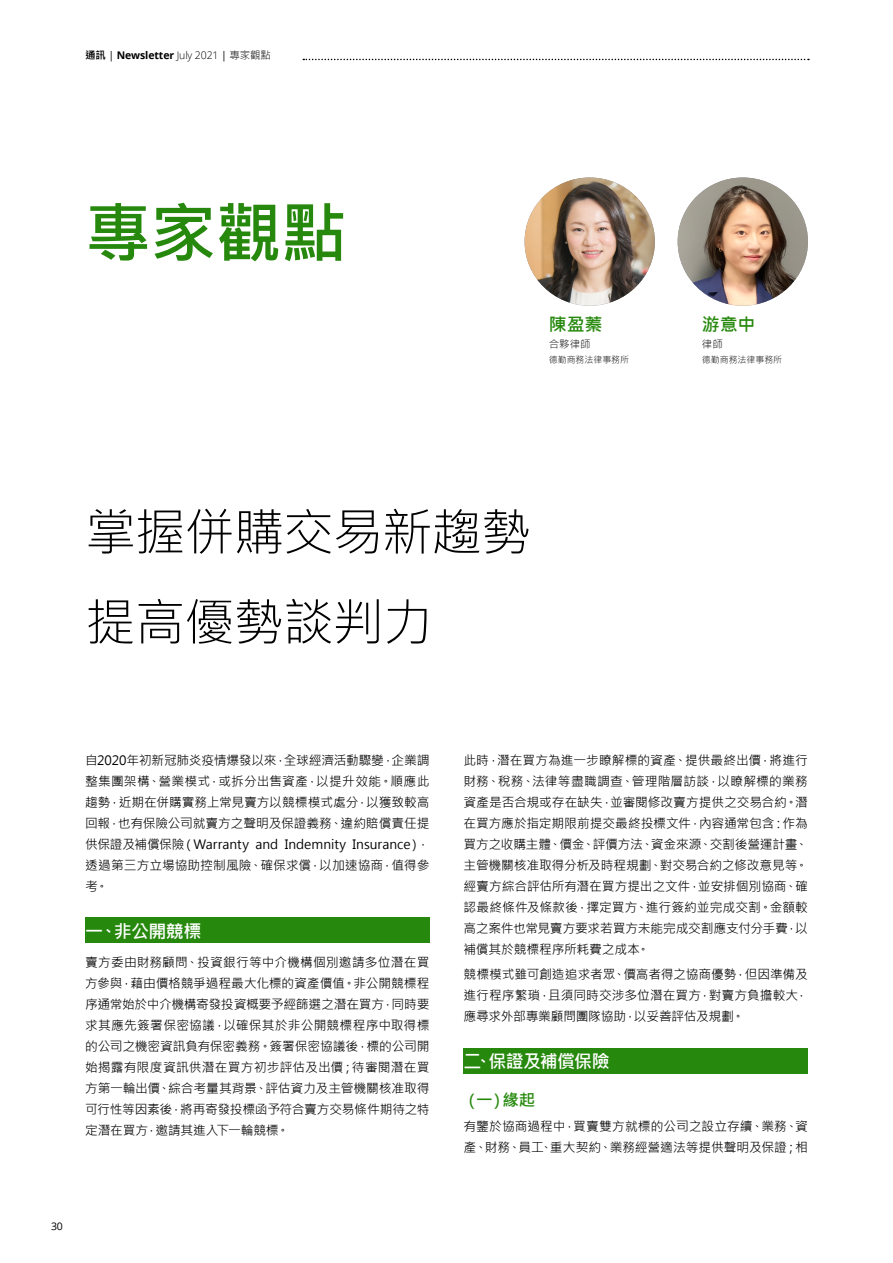
<style>
.page{position:relative;width:893px;height:1263px;background:#fff}
.page>*{position:absolute;margin:0;border:0;box-sizing:border-box;transform-origin:0 0}
.t1{font:700 66px "Microsoft Jheng Hei";color:#26890d}
.t2{font:300 51px/90px "Microsoft Jheng Hei";letter-spacing:-.03em;color:#000}
.t3{font:700 18px "Microsoft Jheng Hei";letter-spacing:-.035em;color:#fff}
.t4{font:700 18px "Microsoft Jheng Hei";letter-spacing:-.01em;color:#26890d}
.t5{font:700 16.5px "Microsoft Jheng Hei";color:#26890d}
.t6{font:12.75px/21px "Microsoft Jheng Hei";letter-spacing:-.005em;color:#000;text-align:justify}
.t7{font:700 10.5px "Open Sans";letter-spacing:-.01em;color:#000}
.t8{font:300 10.5px "Microsoft Jheng Hei";letter-spacing:-.01em;color:#000}
.t9{font:10.5px "Open Sans";color:#000}
.t10{font:300 9px "Microsoft Jheng Hei";letter-spacing:-.01em;color:#000}
.s1{font-family:"Microsoft Jheng Hei"}
.s2{font-weight:400}
.s3{font-weight:300}
.s4{font-family:"Microsoft Jheng Hei";font-weight:300}
</style>
<div class="page">
<svg style="left:303px;top:59px;width:506px;height:1px"></svg>
<div style="left:85px;top:917px;width:344px;height:26px;background:#26890d"></div>
<div style="left:463px;top:1047px;width:345px;height:26px;background:#26890d"></div>
<img style="left:678px;top:177px;width:130px;height:129px">
<img style="left:525px;top:177px;width:130px;height:129px">
<p class="t7" style="left:85px;top:48px;width:188px"><span class="s1">通訊</span> <span class="s2">|</span> Newsletter <span class="s3">July 2021</span> <span class="s2">|</span> <span class="s4">專家觀點</span></p>
<h1 class="t1" style="left:85px;top:192px;width:264px">專家觀點</h1>
<h3 class="t4" style="left:549px;top:313px;width:55px">陳盈蓁</h3>
<p class="t8" style="left:549px;top:337px;width:43px">合夥律師</p>
<p class="t10" style="left:549px;top:354px;width:82px">德勤商務法律事務所</p>
<h3 class="t4" style="left:702px;top:313px;width:55px">游意中</h3>
<p class="t8" style="left:702px;top:337px;width:22px">律師</p>
<p class="t10" style="left:702px;top:354px;width:82px">德勤商務法律事務所</p>
<h2 class="t2" style="left:85px;top:487px;width:448px">掌握併購交易新趨勢提高優勢談判力</h2>
<p class="t6" style="left:85px;top:750px;width:346px">自2020年初新冠肺炎疫情爆發以來，全球經濟活動驟變，企業調整集團架構、營業模式，或拆分出售資產，以提升效能。順應此趨勢，近期在併購實務上常見賣方以競標模式處分，以獲致較高回報，也有保險公司就賣方之聲明及保證義務、違約賠償責任提供保證及補償保險（Warranty and Indemnity Insurance），透過第三方立場協助控制風險、確保求償，以加速協商，值得參考。</p>
<h3 class="t3" style="left:85px;top:920px;width:118px">一、非公開競標</h3>
<p class="t6" style="left:85px;top:952px;width:346px">賣方委由財務顧問、投資銀行等中介機構個別邀請多位潛在買方參與，藉由價格競爭過程最大化標的資產價值。非公開競標程序通常始於中介機構寄發投資概要予經篩選之潛在買方，同時要求其應先簽署保密協議，以確保其於非公開競標程序中取得標的公司之機密資訊負有保密義務。簽署保密協議後，標的公司開始揭露有限度資訊供潛在買方初步評估及出價；待審閱潛在買方第一輪出價、綜合考量其背景、評估資力及主管機關核准取得可行性等因素後，將再寄發投標函予符合賣方交易條件期待之特定潛在買方，邀請其進入下一輪競標。</p>
<p class="t9" style="left:51px;top:1219px;width:13px">30</p>
<p class="t6" style="left:463px;top:750px;width:346px">此時，潛在買方為進一步瞭解標的資產、提供最終出價，將進行財務、稅務、法律等盡職調查、管理階層訪談，以瞭解標的業務資產是否合規或存在缺失，並審閱修改賣方提供之交易合約。潛在買方應於指定期限前提交最終投標文件，內容通常包含：作為買方之收購主體、價金、評價方法、資金來源、交割後營運計畫、主管機關核准取得分析及時程規劃、對交易合約之修改意見等。經賣方綜合評估所有潛在買方提出之文件，並安排個別協商、確認最終條件及條款後，擇定買方、進行簽約並完成交割。金額較高之案件也常見賣方要求若買方未能完成交割應支付分手費，以補償其於競標程序所耗費之成本。</p>
<p class="t6" style="left:463px;top:964px;width:346px">競標模式雖可創造追求者眾、價高者得之協商優勢，但因準備及進行程序繁瑣，且須同時交涉多位潛在買方，對賣方負擔較大，應尋求外部專業顧問團隊協助，以妥善評估及規劃。</p>
<h3 class="t3" style="left:463px;top:1050px;width:148px">二、保證及補償保險</h3>
<p class="t5" style="left:463px;top:1089px;width:73px">（一）緣起</p>
<p class="t6" style="left:463px;top:1116px;width:346px">有鑒於協商過程中，買賣雙方就標的公司之設立存續、業務、資產、財務、員工、重大契約、業務經營適法等提供聲明及保證；相</p>
</div>
